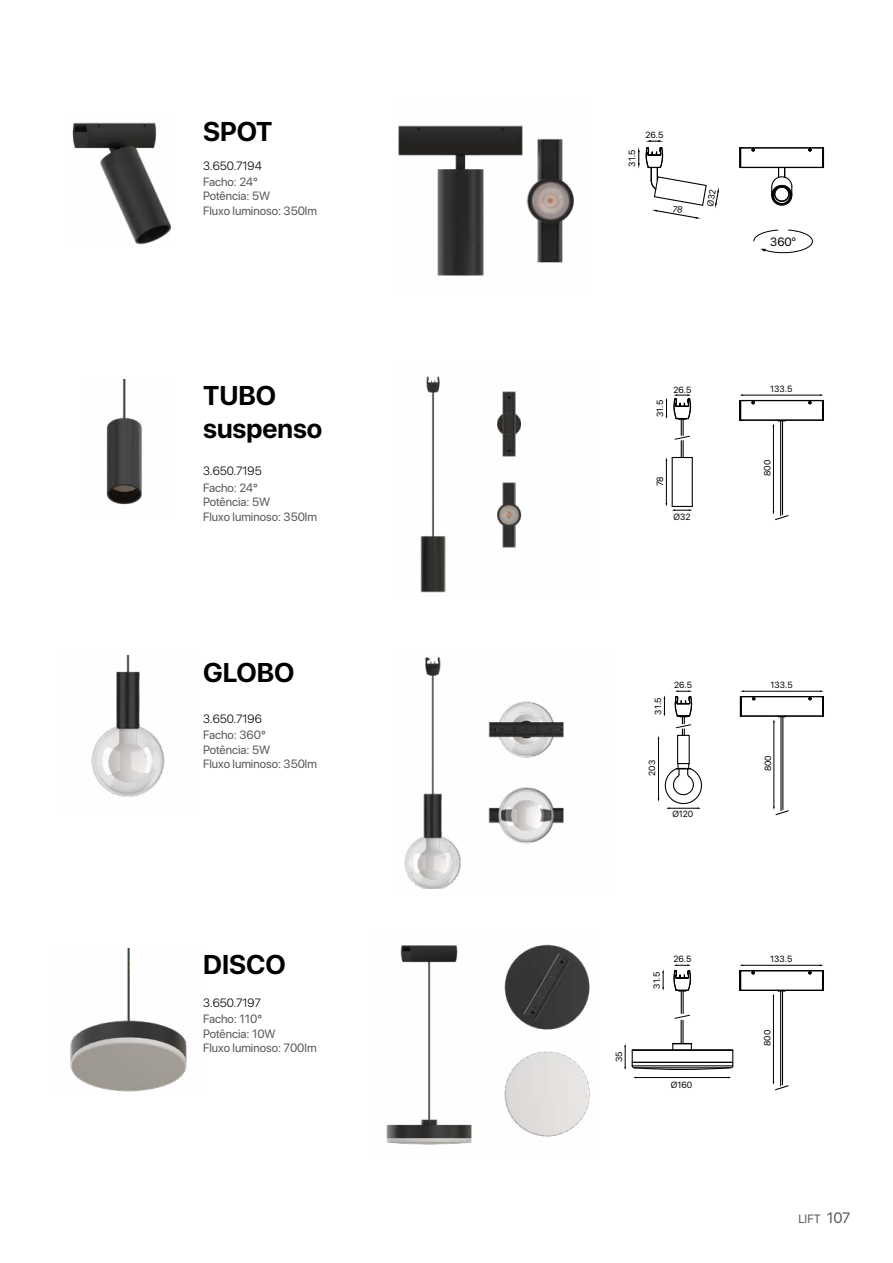
<style>
.page{position:relative;width:893px;height:1263px;background:#fff}
.page>*{position:absolute;margin:0;border:0;box-sizing:border-box;transform-origin:0 0}
.t1{font:700 27px/32.4px "SF Pro Display";color:#000}
.t2{font:12px/14.4px "SF Pro Display";color:#575756}
.t3{font:300 12px "SF Pro Display";color:#000}
.t4{font:12px "SF Pro Display";color:#000}
.t5{font:9px "SF Pro Display";color:#000}
.t6{font:8.85px "SF Pro Display";color:#000}
.s1{font-size:15px}
</style>
<div class="page">
<img style="left:70px;top:949px;width:117px;height:143px">
<img style="left:386px;top:944px;width:204px;height:201px">
<img style="left:91px;top:656px;width:74px;height:141px">
<img style="left:404px;top:657px;width:160px;height:232px">
<img style="left:398px;top:125px;width:176px;height:151px">
<img style="left:72px;top:122px;width:98px;height:123px">
<img style="left:106px;top:380px;width:36px;height:125px">
<img style="left:420px;top:376px;width:102px;height:217px">
<div style="left:740px;top:147px;width:83px;height:1px;border:1px solid #000"></div>
<div style="left:740px;top:167px;width:83px;height:1px;border:1px solid #000"></div>
<svg style="left:739px;top:147px;width:3px;height:22px"></svg>
<svg style="left:821px;top:147px;width:4px;height:22px"></svg>
<svg style="left:771px;top:168px;width:22px;height:38px"></svg>
<svg style="left:751px;top:147px;width:5px;height:5px"></svg>
<svg style="left:807px;top:147px;width:5px;height:5px"></svg>
<hr style="left:692px;top:457px;width:1px;height:49px;background:#000">
<hr style="left:672px;top:457px;width:1px;height:49px;background:#000">
<hr style="left:780px;top:421px;width:1px;height:95px;background:#000">
<hr style="left:782px;top:421px;width:1px;height:94px;background:#000">
<div style="left:740px;top:400px;width:83px;height:1px;border:1px solid #000"></div>
<div style="left:740px;top:419px;width:83px;height:2px;border:1px solid #000"></div>
<svg style="left:751px;top:400px;width:5px;height:5px"></svg>
<svg style="left:807px;top:400px;width:5px;height:5px"></svg>
<hr style="left:773px;top:426px;width:1px;height:86px;background:#000">
<svg style="left:773px;top:419px;width:13px;height:8px"></svg>
<hr style="left:666px;top:460px;width:1px;height:44px;background:#000">
<svg style="left:773px;top:511px;width:16px;height:9px"></svg>
<hr style="left:742px;top:395px;width:79px;height:1px;background:#000">
<svg style="left:820px;top:394px;width:4px;height:27px"></svg>
<svg style="left:739px;top:394px;width:4px;height:27px"></svg>
<svg style="left:665px;top:394px;width:27px;height:67px"></svg>
<svg style="left:665px;top:503px;width:27px;height:8px"></svg>
<hr style="left:780px;top:717px;width:1px;height:94px;background:#000">
<hr style="left:782px;top:717px;width:1px;height:93px;background:#000">
<div style="left:741px;top:696px;width:82px;height:1px;border:1px solid #000"></div>
<div style="left:741px;top:715px;width:82px;height:2px;border:1px solid #000"></div>
<svg style="left:751px;top:696px;width:5px;height:5px"></svg>
<svg style="left:807px;top:696px;width:6px;height:5px"></svg>
<svg style="left:664px;top:695px;width:1px;height:21px"></svg>
<hr style="left:773px;top:722px;width:1px;height:85px;background:#000">
<svg style="left:773px;top:715px;width:14px;height:7px"></svg>
<svg style="left:773px;top:806px;width:16px;height:10px"></svg>
<hr style="left:743px;top:691px;width:78px;height:1px;background:#000">
<svg style="left:820px;top:690px;width:4px;height:27px"></svg>
<svg style="left:739px;top:690px;width:5px;height:27px"></svg>
<svg style="left:675px;top:690px;width:17px;height:45px"></svg>
<div style="left:677px;top:735px;width:13px;height:29px;border:1px solid #000"></div>
<hr style="left:658px;top:738px;width:1px;height:61px;background:#000">
<svg style="left:658px;top:763px;width:44px;height:46px"></svg>
<hr style="left:780px;top:991px;width:1px;height:95px;background:#000">
<hr style="left:782px;top:991px;width:1px;height:94px;background:#000">
<div style="left:740px;top:970px;width:83px;height:1px;border:1px solid #000"></div>
<div style="left:740px;top:990px;width:83px;height:1px;border:1px solid #000"></div>
<svg style="left:751px;top:970px;width:5px;height:5px"></svg>
<svg style="left:807px;top:970px;width:5px;height:5px"></svg>
<hr style="left:773px;top:996px;width:1px;height:86px;background:#000">
<svg style="left:773px;top:989px;width:13px;height:8px"></svg>
<svg style="left:773px;top:1081px;width:16px;height:10px"></svg>
<hr style="left:742px;top:965px;width:79px;height:1px;background:#000">
<svg style="left:820px;top:964px;width:4px;height:27px"></svg>
<hr style="left:636px;top:1077px;width:92px;height:1px;background:#000">
<svg style="left:624px;top:964px;width:119px;height:106px"></svg>
<svg style="left:753px;top:229px;width:60px;height:24px"></svg>
<svg style="left:638px;top:140px;width:81px;height:79px"></svg>
<h1 class="t1" style="left:203px;top:115px;width:71px">SPOT</h1>
<p class="t3" style="left:203px;top:159px;width:60px">3.650.7194</p>
<p class="t2" style="left:203px;top:175px;width:115px">Facho: 24°<br>Potência: 5W<br>Fluxo luminoso: 350lm</p>
<h1 class="t1" style="left:203px;top:380px;width:121px">TUBO suspenso</h1>
<p class="t3" style="left:203px;top:464px;width:60px">3.650.7195</p>
<p class="t2" style="left:203px;top:481px;width:115px">Facho: 24°<br>Potência: 5W<br>Fluxo luminoso: 350lm</p>
<h1 class="t1" style="left:203px;top:656px;width:93px">GLOBO</h1>
<p class="t3" style="left:203px;top:712px;width:60px">3.650.7196</p>
<p class="t2" style="left:203px;top:728px;width:115px">Facho: 360°<br>Potência: 5W<br>Fluxo luminoso: 350lm</p>
<h1 class="t1" style="left:203px;top:949px;width:84px">DISCO</h1>
<p class="t3" style="left:203px;top:995px;width:59px">3.650.7197</p>
<p class="t2" style="left:203px;top:1012px;width:115px">Facho: 110°<br>Potência: 10W<br>Fluxo luminoso: 700lm</p>
<p class="t5" style="left:627px;top:167px;width:18px;rotate:-90deg">31.5</p>
<p class="t5" style="left:645px;top:130px;width:19px">26.5</p>
<p class="t5" style="left:655px;top:417px;width:18px;rotate:-90deg">31.5</p>
<p class="t5" style="left:673px;top:384px;width:19px">26.5</p>
<p class="t5" style="left:655px;top:486px;width:12px;rotate:-90deg">78</p>
<p class="t5" style="left:674px;top:512px;width:18px">Ø32</p>
<p class="t6" style="left:653px;top:714px;width:18px;rotate:-90deg">31.5</p>
<p class="t6" style="left:674px;top:679px;width:19px">26.5</p>
<p class="t6" style="left:647px;top:776px;width:17px;rotate:-90deg">203</p>
<p class="t6" style="left:672px;top:809px;width:22px">Ø120</p>
<p class="t5" style="left:614px;top:1062px;width:12px;rotate:-90deg">35</p>
<p class="t5" style="left:651px;top:989px;width:18px;rotate:-90deg">31.5</p>
<p class="t5" style="left:673px;top:954px;width:19px">26.5</p>
<p class="t5" style="left:671px;top:1079px;width:23px">Ø160</p>
<p class="t4" style="left:770px;top:234px;width:27px">360º</p>
<p class="t5" style="left:770px;top:384px;width:24px">133.5</p>
<p class="t5" style="left:762px;top:476px;width:18px;rotate:-90deg">800</p>
<p class="t6" style="left:771px;top:680px;width:23px">133.5</p>
<p class="t6" style="left:763px;top:771px;width:18px;rotate:-90deg">800</p>
<p class="t5" style="left:770px;top:954px;width:24px">133.5</p>
<p class="t5" style="left:762px;top:1046px;width:18px;rotate:-90deg">800</p>
<p class="t2" style="left:798px;top:1212px;width:54px">LIFT <span class="s1">107</span></p>
</div>
